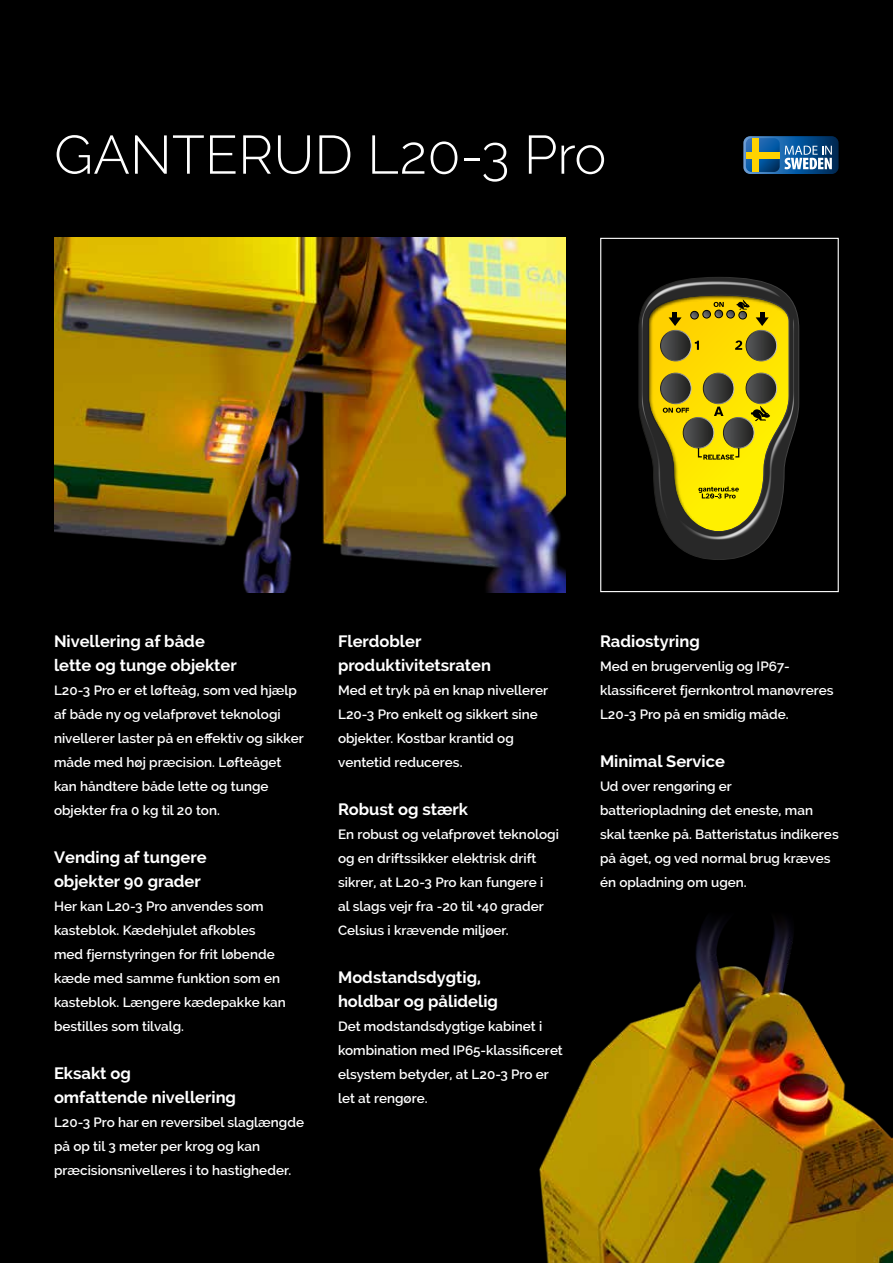
<style>
.page{position:relative;width:893px;height:1263px;background:#000}
.page>*{position:absolute;margin:0;border:0;box-sizing:border-box;transform-origin:0 0}
.t1{font:300 54px "Raleway";color:#fff}
.t2{font:700 16.5px/24px "Raleway";color:#fff}
.t3{font:600 13.5px/24px "Raleway";color:#fff}
</style>
<div class="page">
<img style="left:54px;top:238px;width:512px;height:354px">
<img style="left:539px;top:920px;width:354px;height:343px">
<div style="left:600px;top:238px;width:239px;height:354px;border:1px solid #fff"></div>
<svg style="left:743px;top:136px;width:96px;height:38px;background:#356c9e"></svg>
<div style="left:752px;top:138px;width:7px;height:34px;background:#ffd300"></div>
<div style="left:746px;top:152px;width:34px;height:6px;background:#ffd300"></div>
<svg style="left:638px;top:277px;width:161px;height:283px"></svg>
<svg style="left:648px;top:293px;width:141px;height:239px;background:#a59514"></svg>
<h1 class="t1" style="left:54px;top:123px;width:554px">GANTERUD L20-3 Pro</h1>
<p class="t2" style="left:54px;top:629px;width:184px">Nivellering af både lette og tunge objekter</p>
<p class="t3" style="left:54px;top:678px;width:252px">L20-3 Pro er et løfteåg, som ved hjælp af både ny og velafprøvet teknologi nivellerer laster på en effektiv og sikker måde med høj præcision. Løfteåget kan håndtere både lette og tunge objekter fra 0 kg til 20 ton.</p>
<p class="t2" style="left:54px;top:845px;width:154px">Vending af tungere objekter 90 grader</p>
<p class="t3" style="left:54px;top:894px;width:233px">Her kan L20-3 Pro anvendes som kasteblok. Kædehjulet afkobles med fjernstyringen for frit løbende kæde med samme funktion som en kasteblok. Længere kædepakke kan bestilles som tilvalg.</p>
<p class="t2" style="left:54px;top:1061px;width:184px">Eksakt og<br>omfattende nivellering</p>
<p class="t3" style="left:54px;top:1110px;width:252px">L20-3 Pro har en reversibel slaglængde på op til 3 meter per krog og kan præcisionsnivelleres i to hastigheder.</p>
<p class="t2" style="left:338px;top:629px;width:154px">Flerdobler produktivitetsraten</p>
<p class="t3" style="left:338px;top:678px;width:212px">Med et tryk på en knap nivellerer<br>L20-3 Pro enkelt og sikkert sine objekter. Kostbar krantid og ventetid reduceres.</p>
<p class="t2" style="left:338px;top:797px;width:132px">Robust og stærk</p>
<p class="t3" style="left:338px;top:822px;width:222px">En robust og velafprøvet teknologi og en driftssikker elektrisk drift sikrer, at L20-3 Pro kan fungere i<br>al slags vejr fra -20 til +40 grader Celsius i krævende miljøer.</p>
<p class="t2" style="left:338px;top:965px;width:161px">Modstandsdygtig, holdbar og pålidelig</p>
<p class="t3" style="left:338px;top:1014px;width:226px">Det modstandsdygtige kabinet i kombination med IP65-klassificeret elsystem betyder, at L20-3 Pro er let at rengøre.</p>
<p class="t2" style="left:600px;top:629px;width:101px">Radiostyring</p>
<p class="t3" style="left:600px;top:654px;width:235px">Med en brugervenlig og IP67- klassificeret fjernkontrol manøvreres<br>L20-3 Pro på en smidig måde.</p>
<p class="t2" style="left:600px;top:749px;width:126px">Minimal Service</p>
<p class="t3" style="left:600px;top:774px;width:240px">Ud over rengøring er batteriopladning det eneste, man skal tænke på. Batteristatus indikeres på åget, og ved normal brug kræves én opladning om ugen.</p>
</div>
